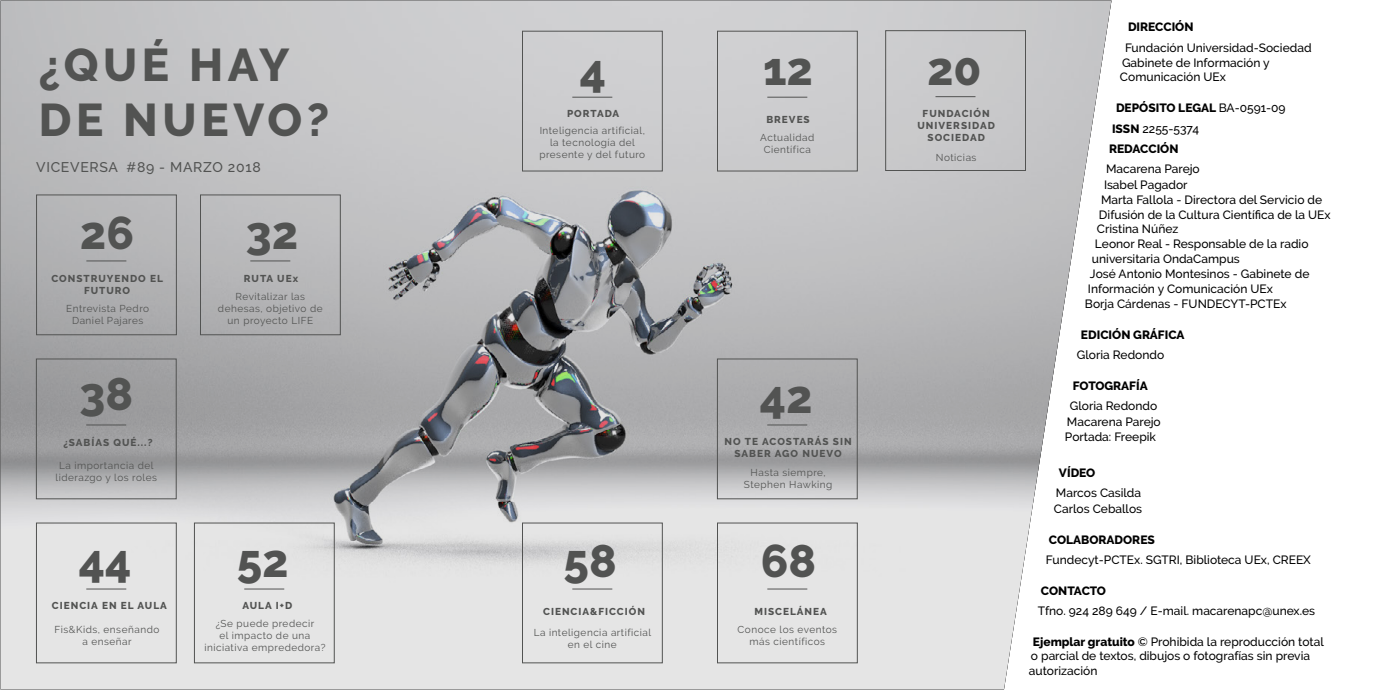
<style>
.page{position:relative;width:1380px;height:690px;background:#fff}
.page>*{position:absolute;margin:0;border:0;box-sizing:border-box;transform-origin:0 0}
.t1{font:800 45.8px/54.9px "Raleway";letter-spacing:.1em;color:#525352}
.t2{font:800 45.6px "Raleway";color:#525352}
.t3{font:500 14px "Raleway";letter-spacing:.05em;color:#525352}
.t4{font:500 12px/15.4px "Raleway";color:#000}
.t5{font:800 12px/20.4px "Raleway";color:#000}
.t6{font:10px/12px "Raleway";letter-spacing:.05em;color:#525352;text-align:center}
.t7{font:800 10px/12px "Raleway";letter-spacing:.1em;color:#525352;text-align:center}
.s1{font-weight:500}
.s2{font-weight:800}
</style>
<div class="page">
<img style="left:0;top:0;width:1112px;height:690px">
<hr style="left:250px;top:260px;width:40px;height:1px;background:#525352">
<hr style="left:86px;top:589px;width:40px;height:1px;background:#525352">
<hr style="left:244px;top:589px;width:40px;height:1px;background:#525352">
<hr style="left:767px;top:424px;width:40px;height:1px;background:#525352">
<hr style="left:767px;top:97px;width:40px;height:1px;background:#525352">
<hr style="left:86px;top:424px;width:40px;height:1px;background:#525352">
<hr style="left:572px;top:589px;width:40px;height:1px;background:#525352">
<hr style="left:572px;top:97px;width:40px;height:1px;background:#525352">
<hr style="left:936px;top:96px;width:40px;height:1px;background:#525352">
<hr style="left:86px;top:260px;width:40px;height:1px;background:#525352">
<hr style="left:767px;top:589px;width:40px;height:1px;background:#525352">
<div style="left:200px;top:194px;width:141px;height:141px;border:1px solid #525352"></div>
<div style="left:36px;top:523px;width:141px;height:140px;border:1px solid #525352"></div>
<div style="left:194px;top:523px;width:141px;height:140px;border:1px solid #525352"></div>
<div style="left:717px;top:358px;width:141px;height:141px;border:1px solid #525352"></div>
<div style="left:717px;top:31px;width:141px;height:141px;border:1px solid #525352"></div>
<div style="left:36px;top:358px;width:141px;height:141px;border:1px solid #525352"></div>
<div style="left:522px;top:523px;width:141px;height:140px;border:1px solid #525352"></div>
<div style="left:522px;top:31px;width:141px;height:141px;border:1px solid #525352"></div>
<div style="left:885px;top:30px;width:141px;height:141px;border:1px solid #525352"></div>
<div style="left:36px;top:194px;width:141px;height:141px;border:1px solid #525352"></div>
<div style="left:717px;top:523px;width:141px;height:140px;border:1px solid #525352"></div>
<h1 class="t1" style="left:39px;top:38px;width:292px">¿QUÉ HAY<br>DE NUEVO?</h1>
<p class="t3" style="left:36px;top:159px;width:226px">VICEVERSA #89 - MARZO 2018</p>
<h2 class="t2" style="left:80px;top:207px;width:56px">26</h2>
<p class="t7" style="left:51px;top:272px;width:9px">CONSTRUYENDO</p>
<p class="t7" style="left:150px;top:272px;width:8px">EL</p>
<p class="t7" style="left:84px;top:284px;width:9px">FUTURO</p>
<p class="t6" style="left:66px;top:302px;width:84px">Entrevista Pedro<br>Daniel Pajares</p>
<h2 class="t2" style="left:79px;top:368px;width:55px">38</h2>
<p class="t7" style="left:63px;top:436px;width:14px">¿SABÍAS</p>
<p class="t7" style="left:113px;top:436px;width:9px">QUÉ</p>
<p class="t7" style="left:138px;top:436px;width:17px">...?</p>
<p class="t6" style="left:55px;top:460px;width:103px">La importancia del liderazgo y los roles</p>
<h2 class="t2" style="left:246px;top:207px;width:54px">32</h2>
<p class="t7" style="left:244px;top:272px;width:9px">RUTA</p>
<p class="t7" style="left:277px;top:272px;width:22px">UE X</p>
<p class="t6" style="left:218px;top:291px;width:106px">Revitalizar las dehesas, objetivo de un proyecto LIFE</p>
<h2 class="t2" style="left:79px;top:535px;width:54px">44</h2>
<h2 class="t2" style="left:237px;top:535px;width:53px">52</h2>
<p class="t7" style="left:52px;top:600px;width:8px">CIENCIA</p>
<p class="t7" style="left:102px;top:600px;width:44px">ENELAULA</p>
<p class="t7" style="left:242px;top:600px;width:9px">AULA</p>
<p class="t7" style="left:276px;top:600px;width:17px">I+D</p>
<p class="t6" style="left:55px;top:624px;width:106px">Fis&amp;Kids, enseñando a enseñar</p>
<p class="t6" style="left:204px;top:618px;width:123px">¿Se puede predecir<br>el impacto de una iniciativa emprededora?</p>
<h2 class="t2" style="left:580px;top:45px;width:28px">4</h2>
<h2 class="t2" style="left:763px;top:43px;width:52px">12</h2>
<h2 class="t2" style="left:927px;top:43px;width:56px">20</h2>
<p class="t7" style="left:567px;top:108px;width:54px">PORTADA</p>
<p class="t7" style="left:923px;top:108px;width:9px">FUNDACIÓN</p>
<p class="t7" style="left:918px;top:120px;width:8px">UNIVERSIDAD</p>
<p class="t7" style="left:928px;top:132px;width:9px">SOCIEDAD</p>
<p class="t7" style="left:766px;top:113px;width:45px">BREVES</p>
<p class="t6" style="left:540px;top:125px;width:107px">Inteligencia artificial, la tecnología del presente y del futuro</p>
<p class="t6" style="left:760px;top:132px;width:56px">Actualidad<br>Científica</p>
<p class="t6" style="left:936px;top:151px;width:42px">Noticias</p>
<h2 class="t2" style="left:760px;top:371px;width:54px">42</h2>
<p class="t7" style="left:725px;top:435px;width:129px">NO TE ACOSTARÁS SIN<br>SABER AGO NUEVO</p>
<p class="t6" style="left:744px;top:467px;width:90px">Hasta siempre,<br>Stephen Hawking</p>
<h2 class="t2" style="left:564px;top:535px;width:55px">58</h2>
<h2 class="t2" style="left:761px;top:535px;width:57px">68</h2>
<p class="t7" style="left:543px;top:605px;width:8px">CIENCIA</p>
<p class="t7" style="left:590px;top:605px;width:16px">&amp;FICCIÓN</p>
<p class="t7" style="left:754px;top:605px;width:18px">MISCELÁNEA</p>
<p class="t6" style="left:534px;top:627px;width:119px">La inteligencia artificial en el cine</p>
<p class="t6" style="left:738px;top:624px;width:101px">Conoce los eventos más científicos</p>
<p class="t5" style="left:1128px;top:17px;width:67px">DIRECCIÓN</p>
<p class="t4" style="left:1120px;top:40px;width:193px;line-height:14.9px;text-indent:5px">Fundación Universidad-Sociedad<br>Gabinete de Información y<br>Comunicación UEx</p>
<p class="t5" style="left:1109px;top:98px;width:178px;text-indent:7px">DEPÓSITO LEGAL <span class="s1">BA-0591-09<br></span>ISSN <span class="s1">2255-5374<br></span>REDACCIÓN</p>
<p class="t4" style="left:1106px;top:162px;width:95px">Macarena Parejo</p>
<p class="t4" style="left:1104px;top:177px;width:85px">Isabel Pagador</p>
<p class="t4" style="left:1101px;top:192px;width:223px">Marta Fallola - Directora del Servicio de</p>
<p class="t4" style="left:1099px;top:207px;width:233px">Difusión de la Cultura Científica de la UEx</p>
<p class="t4" style="left:1097px;top:221px;width:83px">Cristina Núñez</p>
<p class="t4" style="left:1095px;top:237px;width:215px">Leonor Real - Responsable de la radio</p>
<p class="t4" style="left:1092px;top:251px;width:149px">universitaria OndaCampus</p>
<p class="t4" style="left:1090px;top:266px;width:221px">José Antonio Montesinos - Gabinete de</p>
<p class="t4" style="left:1088px;top:281px;width:187px">Información y Comunicación UEx</p>
<p class="t4" style="left:1085px;top:296px;width:203px">Borja Cárdenas - FUNDECYT-PCTEx</p>
<p class="t5" style="left:1081px;top:325px;width:105px">EDICIÓN GRÁFICA</p>
<p class="t4" style="left:1077px;top:347px;width:89px">Gloria Redondo</p>
<p class="t5" style="left:1073px;top:376px;width:76px">FOTOGRAFÍA</p>
<p class="t4" style="left:1065px;top:399px;width:97px;text-align:center">Gloria Redondo<br>Macarena Parejo<br>Portada: Freepik</p>
<p class="t5" style="left:1059px;top:463px;width:38px">VÍDEO</p>
<p class="t4" style="left:1054px;top:486px;width:90px">Marcos Casilda<br>Carlos Ceballos</p>
<p class="t5" style="left:1049px;top:529px;width:107px">COLABORADORES</p>
<p class="t4" style="left:1046px;top:552px;width:266px">Fundecyt-PCTEx. SGTRI, Biblioteca UEx, CREEX</p>
<p class="t5" style="left:1041px;top:581px;width:67px">CONTACTO</p>
<p class="t4" style="left:1038px;top:603px;width:279px">Tfno. 924 289 649 / E-mail. macarenapc@unex.es</p>
<p class="t4" style="left:1029px;top:635px;width:296px;line-height:14.4px;text-indent:4px"><span class="s2">EJEMPLAR GRATUITO</span> © Prohibida la reproducción total o parcial de textos, dibujos o fotografías sin previa autorización</p>
</div>
